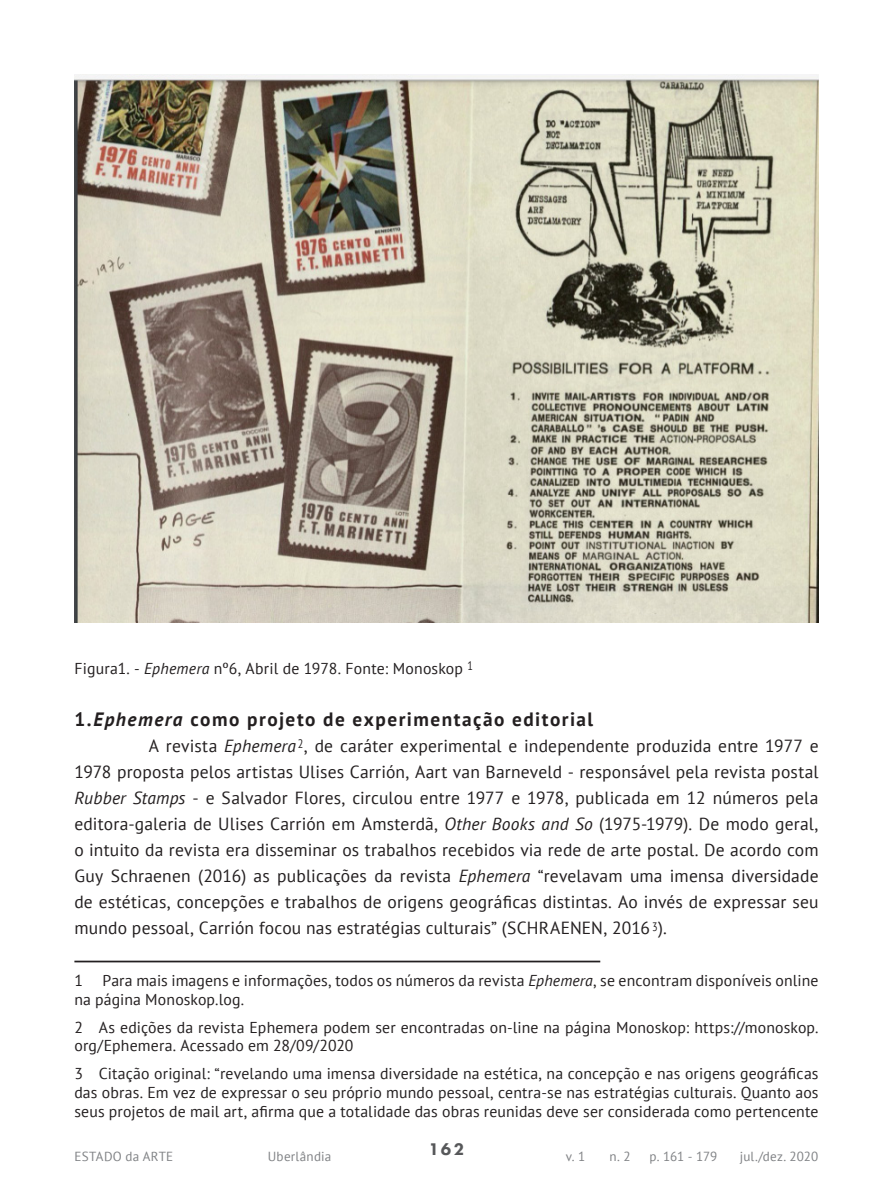
<style>
.page{position:relative;width:893px;height:1191px;background:#fff}
.page>*{position:absolute;margin:0;border:0;box-sizing:border-box;transform-origin:0 0}
.Artigo_-_Subtítulos{font:700 19.25px "PT Sans";letter-spacing:.075em;color:#231f20}
.Artigo_-_TEXTO{font:17.5px/26.1px "PT Sans";letter-spacing:.01em;color:#231f20;text-align:justify}
.t1{font:800 17.5px "Futura PT";color:#57585a}
.Nota_de_Rodapé{font:15.75px/18.9px "PT Sans";letter-spacing:.01em;color:#231f20}
.Artigo_-_Legenda_Fig{font:15.75px "PT Sans";letter-spacing:.01em;color:#231f20}
.t2{font:13.12px "PT Sans";letter-spacing:.015em;color:#808285}
.s1{font-style:italic}
</style>
<div class="page">
<hr style="left:74px;top:960px;width:526px;height:2px;background:#231f20">
<img style="left:74px;top:74px;width:745px;height:548px">
<p class="Artigo_-_Legenda_Fig" style="left:74px;top:658px;width:400px">Figura1. - <span class="s1">Ephemera</span> nº6, Abril de 1978. Fonte: Monoskop <sup>1</sup></p>
<p class="Artigo_-_Subtítulos" style="left:74px;top:706px;width:520px">1.<span class="s1">Ephemera</span> como projeto de experimentação editorial</p>
<p class="Artigo_-_TEXTO" style="left:74px;top:732px;width:746px;text-indent:74px">A revista <span class="s1">Ephemera</span> <sup>2</sup>, de caráter experimental e independente produzida entre 1977 e 1978 proposta pelos artistas Ulises Carrión, Aart van Barneveld - responsável pela revista postal <span class="s1">Rubber Stamps</span> - e Salvador Flores, circulou entre 1977 e 1978, publicada em 12 números pela editora-galeria de Ulises Carrión em Amsterdã, <span class="s1">Other Books and So</span> (1975-1979). De modo geral, o intuito da revista era disseminar os trabalhos recebidos via rede de arte postal. De acordo com Guy Schraenen (2016) as publicações da revista <span class="s1">Ephemera</span> “revelavam uma imensa diversidade de estéticas, concepções e trabalhos de origens geográficas distintas. Ao invés de expressar seu mundo pessoal, Carrión focou nas estratégias culturais” (SCHRAENEN, 2016 <sup>3</sup>).</p>
<p class="Nota_de_Rodapé" style="left:74px;top:971px;width:746px">1 Para mais imagens e informações, todos os números da revista <span class="s1">Ephemera</span>, se encontram disponíveis online na página Monoskop.log.</p>
<p class="Nota_de_Rodapé" style="left:74px;top:1017px;width:746px">2 As edições da revista Ephemera podem ser encontradas on-line na página Monoskop: https://monoskop. org/Ephemera. Acessado em 28/09/2020</p>
<p class="Nota_de_Rodapé" style="left:74px;top:1063px;width:746px;text-align:justify">3 Citação original: “revelando uma imensa diversidade na estética, na concepção e nas origens geográficas das obras. Em vez de expressar o seu próprio mundo pessoal, centra-se nas estratégias culturais. Quanto aos seus projetos de mail art, afirma que a totalidade das obras reunidas deve ser considerada como pertencente</p>
<p class="t1" style="left:429px;top:1138px;width:37px">162</p>
<p class="t2" style="left:74px;top:1148px;width:100px">ESTADO da ARTE</p>
<p class="t2" style="left:268px;top:1148px;width:65px">Uberlândia</p>
<p class="t2" style="left:566px;top:1148px;width:21px">v. 1</p>
<p class="t2" style="left:610px;top:1148px;width:23px">n. 2</p>
<p class="t2" style="left:650px;top:1148px;width:69px">p. 161 - 179</p>
<p class="t2" style="left:740px;top:1148px;width:80px">jul./dez. 2020</p>
</div>
